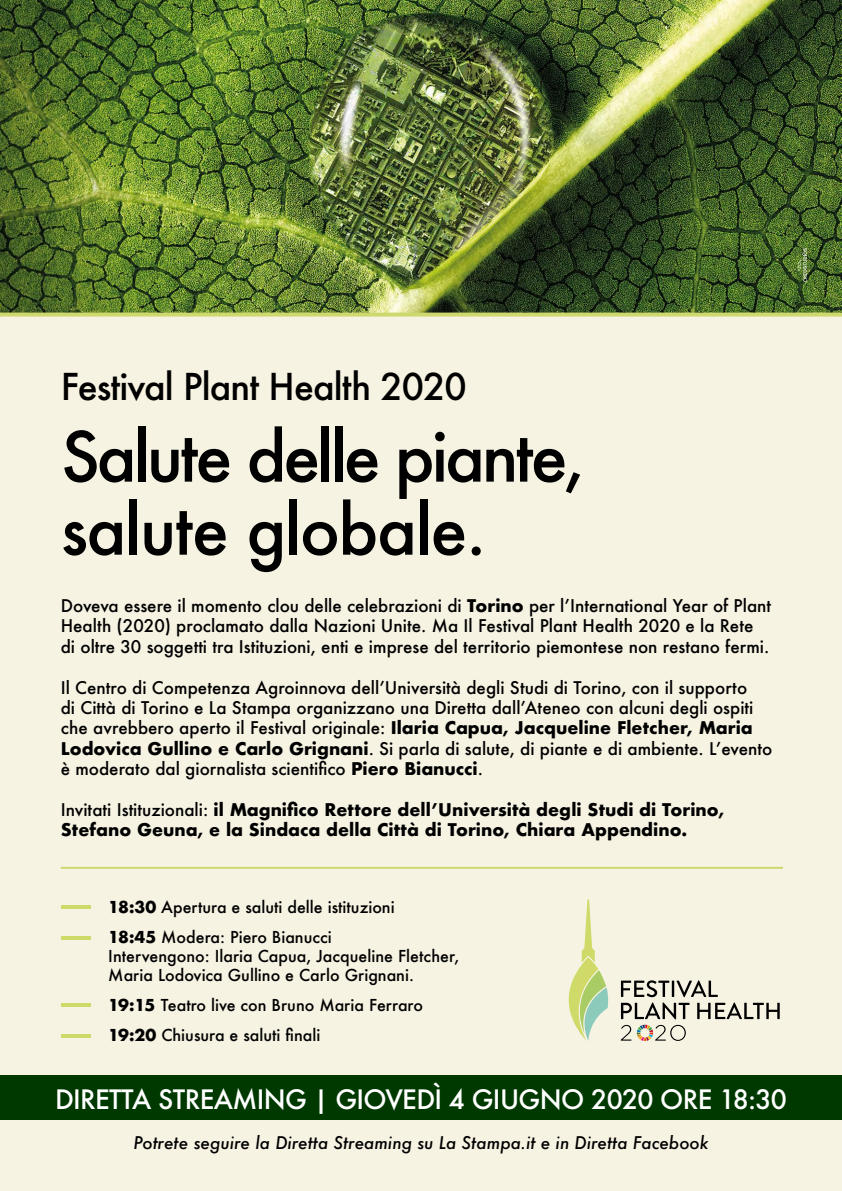
<style>
.page{position:relative;width:842px;height:1191px;background:#fff}
.page>*{position:absolute;margin:0;border:0;box-sizing:border-box;transform-origin:0 0}
.t1{font:500 67px/73px "Futura";letter-spacing:-.04em;color:#000}
.t2{font:500 36px "Futura";letter-spacing:-.025em;color:#000}
.t3{font:500 26px "Futura";letter-spacing:-.025em;color:#fff}
.t4{font:500 17px/20.4px "Futura";color:#000}
.t5{font:700 17px/20.4px "Futura";color:#000}
.t6{font:italic 500 17px "Futura";color:#000}
.t7{font:500 16px/30px "Futura";color:#000}
.s1{font-weight:700}
.s2{font-weight:500}
</style>
<div class="page">
<div style="left:0;top:298px;width:842px;height:893px;background:#f7f3e3"></div>
<div style="left:0;top:1075px;width:842px;height:45px;background:#003900"></div>
<hr style="left:61px;top:905px;width:30px;height:4px;background:#ced968">
<hr style="left:61px;top:1003px;width:30px;height:4px;background:#ced968">
<svg style="left:61px;top:936px;width:30px;height:3px"></svg>
<hr style="left:61px;top:1034px;width:30px;height:4px;background:#ced968">
<hr style="left:61px;top:867px;width:722px;height:2px;background:#cfd86f">
<svg style="left:568px;top:899px;width:41px;height:141px"></svg>
<svg style="left:621px;top:980px;width:159px;height:61px"></svg>
<img style="left:0;top:0;width:842px;height:312px">
<svg style="left:797px;top:248px;width:10px;height:34px"></svg>
<svg style="left:0;top:312px;width:842px;height:4px;background:#bdc865"></svg>
<h2 class="t2" style="left:61px;top:361px;width:407px">Festival Plant Health 2020</h2>
<h1 class="t1" style="left:61px;top:419px;width:526px">Salute delle piante, salute globale.</h1>
<p class="t4" style="left:61px;top:595px;width:712px">Doveva essere il momento clou delle celebrazioni di <span class="s1">Torino</span> per l’International Year of Plant<br>Health (2020) proclamato dalla Nazioni Unite. Ma Il Festival Plant Health 2020 e la Rete di oltre 30 soggetti tra Istituzioni, enti e imprese del territorio piemontese non restano fermi.</p>
<p class="t4" style="left:61px;top:677px;width:713px">Il Centro di Competenza Agroinnova dell’Università degli Studi di Torino, con il supporto<br>di Città di Torino e La Stampa organizzano una Diretta dall’Ateneo con alcuni degli ospiti che avrebbero aperto il Festival originale: <span class="s1">Ilaria Capua, Jacqueline Fletcher, Maria Lodovica Gullino e Carlo Grignani</span>. Si parla di salute, di piante e di ambiente. L’evento è moderato dal giornalista scientifico <span class="s1">Piero Bianucci</span>.</p>
<p class="t5" style="left:61px;top:799px;width:665px"><span class="s2">Invitati Istituzionali:</span> il Magnifico Rettore dell’Università degli Studi di Torino,<br>Stefano Geuna, e la Sindaca della Città di Torino, Chiara Appendino.</p>
<p class="t7" style="left:108px;top:891px;width:288px"><span class="s1">18:30</span> Apertura e saluti delle istituzioni<br><span class="s1">18:45</span> Modera: Piero Bianucci</p>
<p class="t7" style="left:108px;top:946px;width:353px;line-height:19.2px">Intervengono: Ilaria Capua, Jacqueline Fletcher,<br>Maria Lodovica Gullino e Carlo Grignani.</p>
<p class="t7" style="left:108px;top:989px;width:316px"><span class="s1">19:15</span> Teatro live con Bruno Maria Ferraro<br><span class="s1">19:20</span> Chiusura e saluti finali</p>
<h3 class="t3" style="left:55px;top:1081px;width:733px">DIRETTA STREAMING | GIOVEDÌ 4 GIUGNO 2020 ORE 18:30</h3>
<p class="t6" style="left:133px;top:1131px;width:577px">Potrete seguire la Diretta Streaming su La Stampa.it e in Diretta Facebook</p>
</div>
